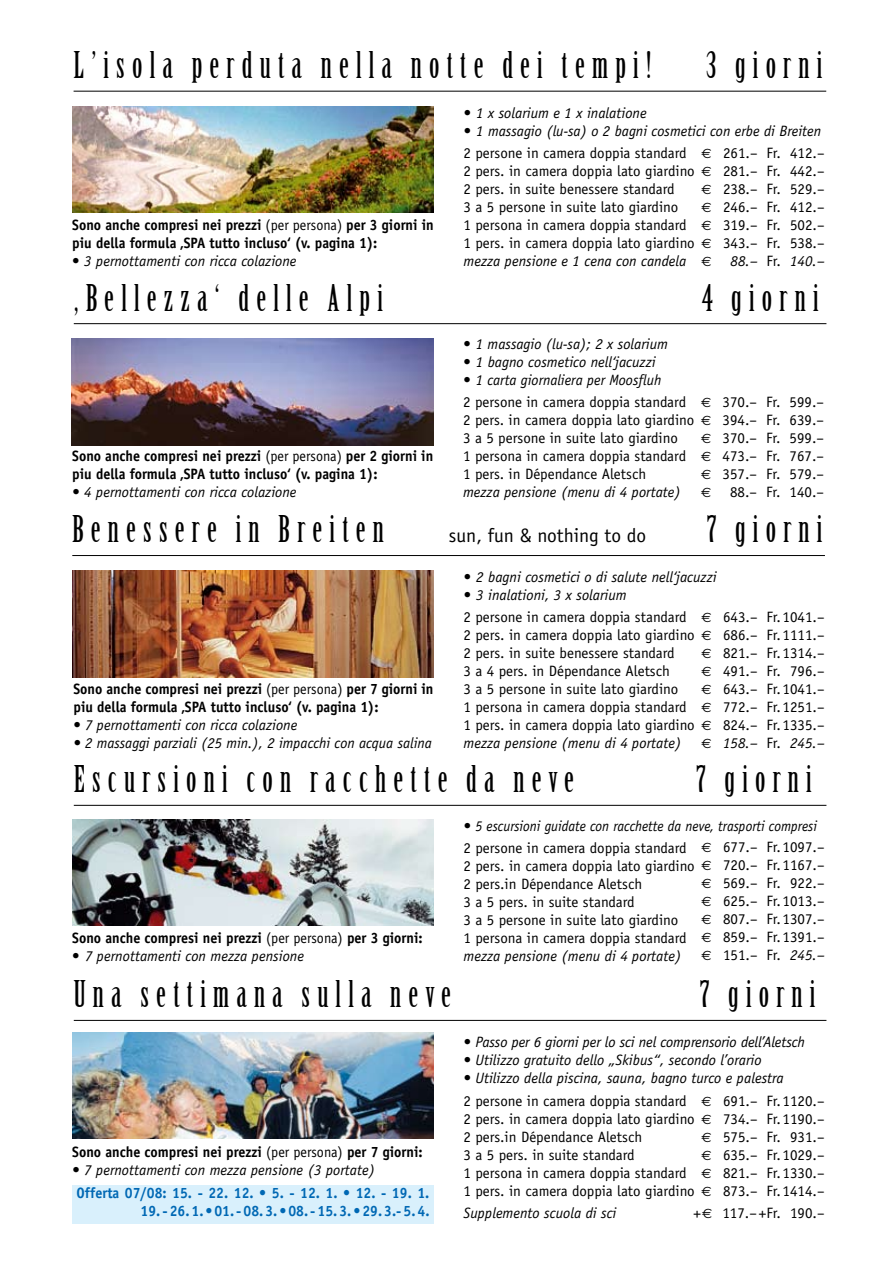
<style>
.page{position:relative;width:893px;height:1263px;background:#fff}
.page>*{position:absolute;margin:0;border:0;box-sizing:border-box;transform-origin:0 0}
.t1{font:36px "Birch";letter-spacing:.2em;color:#000}
.t2{font:19.5px "Officina Sans";color:#000}
.t3{font:15px/18px "Officina Sans";color:#000;text-align:justify}
.t4{font:italic 15px "Officina Sans";color:#000}
.t5{font:700 15px/18px "Officina Sans";color:#000;scale:.94 1}
.t6{font:700 15px "Officina Sans";color:#0068b4;scale:.94 1}
.t7{font:italic 14.85px "Officina Sans";color:#000;scale:.94 1}
.t8{font:13.5px "Euro Sans";color:#000}
.s1{font-weight:400}
.s2{font-style:normal}
.s3{font-family:"Euro Sans";font-size:13.5px}
.s4{font-style:italic}
.s5{font-size:15px}
</style>
<div class="page">
<img style="left:72px;top:106px;width:362px;height:107px">
<img style="left:72px;top:339px;width:361px;height:106px">
<img style="left:72px;top:571px;width:362px;height:106px">
<img style="left:72px;top:819px;width:362px;height:107px">
<img style="left:72px;top:1032px;width:362px;height:106px">
<div style="left:72px;top:1185px;width:362px;height:38px;background:#d9f0fc"></div>
<hr style="left:74px;top:91px;width:752px;height:1px;background:#000">
<hr style="left:72px;top:555px;width:753px;height:1px;background:#000">
<hr style="left:74px;top:1020px;width:752px;height:1px;background:#000">
<hr style="left:74px;top:805px;width:752px;height:1px;background:#000">
<hr style="left:74px;top:323px;width:752px;height:1px;background:#000">
<h1 class="t1" style="left:74px;top:46px;width:579px">L’isola perduta nella notte dei tempi!</h1>
<h1 class="t1" style="left:706px;top:46px;width:117px">3 giorni</h1>
<p class="t5" style="left:72px;top:215px;width:386px">Sono anche compresi nei prezzi <span class="s1">(per persona)</span> per 3 giorni in piu della formula ‚SPA tutto incluso‘ (v. pagina 1):</p>
<p class="t4" style="left:72px;top:252px;width:226px"><span class="s2">•</span> 3 pernottamenti con ricca colazione</p>
<p class="t4" style="left:463px;top:104px;width:185px">• 1 x solarium e 1 x inalatione</p>
<p class="t4" style="left:463px;top:122px;width:359px">• 1 massagio (lu-sa) o 2 bagni cosmetici con erbe di Breiten</p>
<p class="t3" style="left:463px;top:144px;width:233px;text-align:left">2 persone in camera doppia standard 2 pers. in camera doppia lato giardino 2 pers. in suite benessere standard<br>3 a 5 persone in suite lato giardino<br>1 persona in camera doppia standard 1 pers. in camera doppia lato giardino</p>
<p class="t4" style="left:463px;top:252px;width:224px">mezza pensione e 1 cena con candela</p>
<p class="t3" style="left:702px;top:144px;width:124px"><span class="s3">€</span> 261.– Fr. 412.– <span class="s3">€</span> 281.– Fr. 442.– <span class="s3">€</span> 238.– Fr. 529.– <span class="s3">€</span> 246.– Fr. 412.– <span class="s3">€</span> 319.– Fr. 502.– <span class="s3">€</span> 343.– Fr. 538.–</p>
<p class="t8" style="left:702px;top:254px;width:12px">€</p>
<p class="t4" style="left:731px;top:253px;width:95px">88.– <span class="s2">Fr.</span> 140.–</p>
<h1 class="t1" style="left:74px;top:279px;width:311px">‚Bellezza‘ delle Alpi</h1>
<h1 class="t1" style="left:702px;top:279px;width:118px">4 giorni</h1>
<p class="t4" style="left:463px;top:335px;width:207px">• 1 massagio (lu-sa); 2 x solarium</p>
<p class="t4" style="left:463px;top:353px;width:194px">• 1 bagno cosmetico nell‘jacuzzi</p>
<p class="t4" style="left:463px;top:371px;width:200px">• 1 carta giornaliera per Moosfluh</p>
<p class="t3" style="left:463px;top:393px;width:233px;text-align:left">2 persone in camera doppia standard 2 pers. in camera doppia lato giardino 3 a 5 persone in suite lato giardino<br>1 persona in camera doppia standard 1 pers. in Dépendance Aletsch</p>
<p class="t4" style="left:463px;top:484px;width:219px">mezza pensione (menu di 4 portate)</p>
<p class="t3" style="left:701px;top:393px;width:124px"><span class="s3">€</span> 370.– Fr. 599.– <span class="s3">€</span> 394.– Fr. 639.– <span class="s3">€</span> 370.– Fr. 599.– <span class="s3">€</span> 473.– Fr. 767.– <span class="s3">€</span> 357.– Fr. 579.–</p>
<p class="t8" style="left:701px;top:485px;width:12px">€</p>
<p class="t3" style="left:730px;top:483px;width:95px">88.– Fr. 140.–</p>
<p class="t5" style="left:72px;top:447px;width:385px">Sono anche compresi nei prezzi <span class="s1">(per persona)</span> per 2 giorni in piu della formula ‚SPA tutto incluso‘ (v. pagina 1):</p>
<p class="t4" style="left:72px;top:484px;width:226px">• 4 pernottamenti con ricca colazione</p>
<h1 class="t1" style="left:72px;top:510px;width:313px">Benessere in Breiten</h1>
<p class="t5" style="left:74px;top:680px;width:384px">Sono anche compresi nei prezzi <span class="s1">(per persona)</span> per 7 giorni in piu della formula ‚SPA tutto incluso‘ (v. pagina 1):</p>
<p class="t4" style="left:74px;top:716px;width:225px"><span class="s2">•</span> 7 pernottamenti con ricca colazione</p>
<p class="t4" style="left:74px;top:734px;width:360px">• 2 massaggi parziali (25 min.), 2 impacchi con acqua salina</p>
<h2 class="t2" style="left:449px;top:524px;width:199px">sun, fun &amp; nothing to do</h2>
<h1 class="t1" style="left:707px;top:510px;width:117px">7 giorni</h1>
<p class="t4" style="left:463px;top:568px;width:255px">• 2 bagni cosmetici o di salute nell‘jacuzzi</p>
<p class="t4" style="left:463px;top:586px;width:165px">• 3 inalationi, 3 x solarium</p>
<p class="t3" style="left:463px;top:608px;width:233px;text-align:left">2 persone in camera doppia standard 2 pers. in camera doppia lato giardino 2 pers. in suite benessere standard<br>3 a 4 pers. in Dépendance Aletsch<br>3 a 5 persone in suite lato giardino<br>1 persona in camera doppia standard 1 pers. in camera doppia lato giardino</p>
<p class="t4" style="left:463px;top:734px;width:219px">mezza pensione (menu di 4 portate)</p>
<p class="t3" style="left:702px;top:608px;width:124px"><span class="s3">€</span> 643.– Fr.1041.– <span class="s3">€</span> 686.– Fr.1111.– <span class="s3">€</span> 821.– Fr.1314.– <span class="s3">€</span> 491.– Fr. 796.– <span class="s3">€</span> 643.– Fr.1041.– <span class="s3">€</span> 772.– Fr.1251.– <span class="s3">€</span> 824.– Fr.1335.– <span class="s3">€</span> <span class="s4">158.–</span> Fr. <span class="s4">245.–</span></p>
<h1 class="t1" style="left:74px;top:760px;width:502px">Escursioni con racchette da neve</h1>
<h1 class="t1" style="left:696px;top:760px;width:117px">7 giorni</h1>
<p class="t5" style="left:72px;top:929px;width:374px">Sono anche compresi nei prezzi <span class="s1">(per persona)</span> per 3 giorni:</p>
<p class="t4" style="left:72px;top:947px;width:233px"><span class="s2">•</span> 7 pernottamenti con mezza pensione</p>
<p class="t7" style="left:463px;top:817px;width:378px"><span class="s5">•</span> 5 escursioni guidate con racchette da neve, trasporti compresi</p>
<p class="t3" style="left:463px;top:839px;width:233px;text-align:left">2 persone in camera doppia standard 2 pers. in camera doppia lato giardino 2 pers.in Dépendance Aletsch<br>3 a 5 pers. in suite standard<br>3 a 5 persone in suite lato giardino<br>1 persona in camera doppia standard</p>
<p class="t4" style="left:463px;top:947px;width:219px">mezza pensione (menu di 4 portate)</p>
<p class="t3" style="left:702px;top:838px;width:124px"><span class="s3">€</span> 677.– Fr.1097.– <span class="s3">€</span> 720.– Fr.1167.– <span class="s3">€</span> 569.– Fr. 922.– <span class="s3">€</span> 625.– Fr.1013.– <span class="s3">€</span> 807.– Fr.1307.– <span class="s3">€</span> 859.– Fr.1391.– <span class="s3">€</span> 151.– Fr. <span class="s4">245.–</span></p>
<h1 class="t1" style="left:74px;top:975px;width:379px">Una settimana sulla neve</h1>
<h1 class="t1" style="left:700px;top:975px;width:117px">7 giorni</h1>
<p class="t4" style="left:463px;top:1033px;width:343px">• Passo per 6 giorni per lo sci nel comprensorio dell’Aletsch</p>
<p class="t4" style="left:463px;top:1051px;width:300px">• Utilizzo gratuito dello „Skibus“, secondo l’orario</p>
<p class="t4" style="left:463px;top:1069px;width:322px">• Utilizzo della piscina, sauna, bagno turco e palestra</p>
<p class="t3" style="left:463px;top:1091px;width:233px;text-align:left">2 persone in camera doppia standard 2 pers. in camera doppia lato giardino 2 pers.in Dépendance Aletsch<br>3 a 5 pers. in suite standard<br>1 persona in camera doppia standard 1 pers. in camera doppia lato giardino</p>
<p class="t4" style="left:463px;top:1204px;width:154px">Supplemento scuola di sci</p>
<p class="t3" style="left:702px;top:1092px;width:124px"><span class="s3">€</span> 691.– Fr.1120.– <span class="s3">€</span> 734.– Fr.1190.– <span class="s3">€</span> 575.– Fr. 931.– <span class="s3">€</span> 635.– Fr.1029.– <span class="s3">€</span> 821.– Fr.1330.– <span class="s3">€</span> 873.– Fr.1414.–</p>
<p class="t3" style="left:693px;top:1204px;width:133px">+<span class="s3">€</span> 117.– +Fr. 190.–</p>
<p class="t5" style="left:72px;top:1142px;width:374px">Sono anche compresi nei prezzi <span class="s1">(per persona)</span> per 7 giorni:</p>
<p class="t4" style="left:72px;top:1161px;width:304px">• 7 pernottamenti con mezza pensione (3 portate)</p>
<p class="t6" style="left:77px;top:1184px;width:377px">Offerta 07/08: 15. - 22. 12. • 5. - 12. 1. • 12. - 19. 1.</p>
<p class="t6" style="left:141px;top:1202px;width:309px">19. - 26. 1. • 01. - 08. 3. • 08. - 15. 3. • 29. 3.- 5. 4.</p>
</div>
